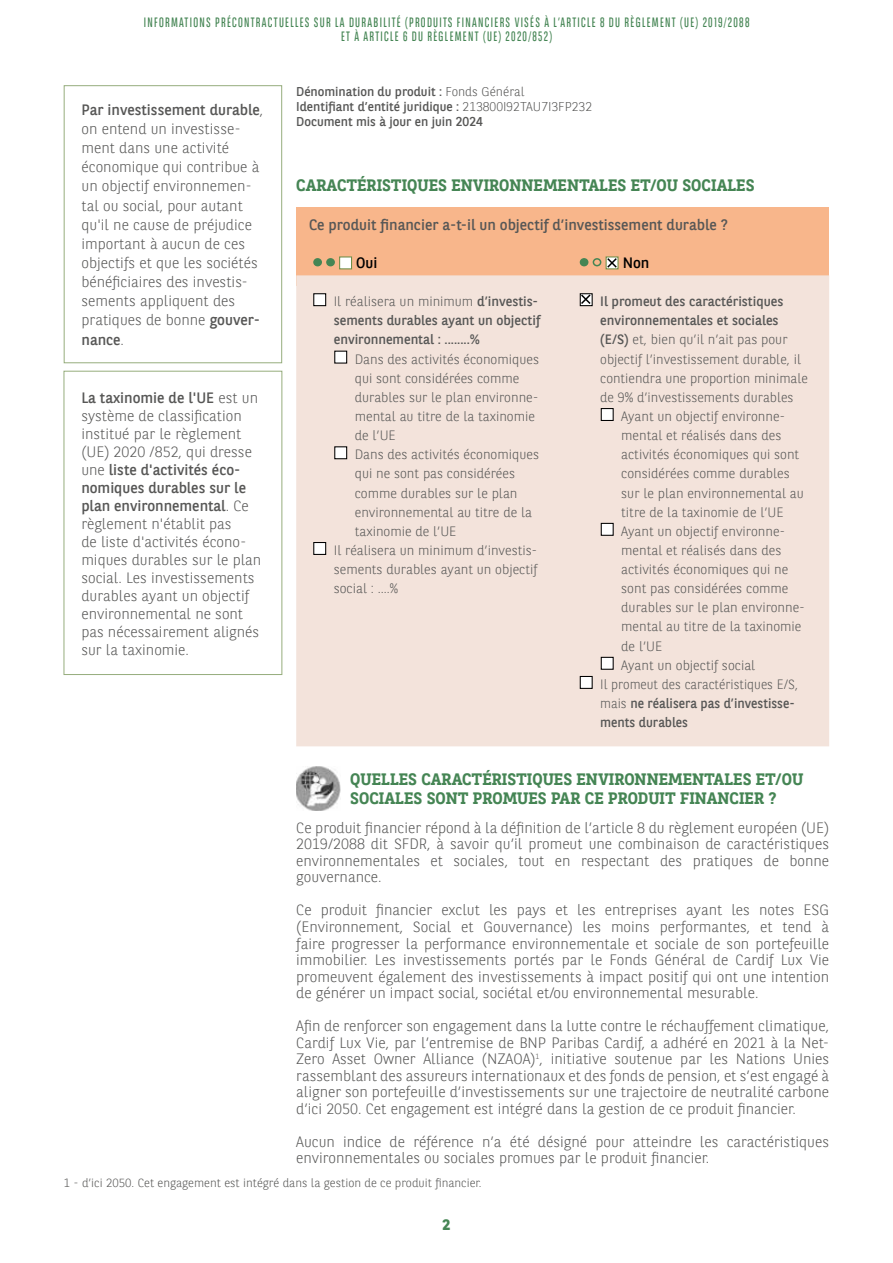
<style>
.page{position:relative;width:893px;height:1263px;background:#fff}
.page>*{position:absolute;margin:0;border:0;box-sizing:border-box;transform-origin:0 0}
.t1{font:700 16.5px/19.2px "BNPP Slab Serif";color:#458554}
.t2{font:300 15px/16.5px "BNPP Sans";color:#575756;text-align:justify}
.t3{font:15px "BNPP Sans";color:#575756}
.t4{font:15px "BNPP Sans";color:#000}
.t5{font:700 15px "BNPP Sans";color:#458554}
.t6{font:300 13.5px "BNPP Sans";color:#575756}
.t7{font:13.5px/19.2px "BNPP Sans";color:#575756}
.t8{font:13.5px/13.5px "BNPP Sans Condensed";letter-spacing:.1em;color:#458554;text-align:center;scale:.95 1}
.t9{font:13.5px "BNPP Sans";color:#575756;scale:.96 1}
.t10{font:300 13.5px "BNPP Sans";color:#575756;scale:.96 1}
.t11{font:12.75px/15.3px "BNPP Sans";color:#575756}
.t12{font:300 12px "BNPP Sans";color:#575756}
.s1{font-weight:400}
.s2{font-weight:300}
</style>
<div class="page">
<div style="left:296px;top:207px;width:533px;height:79px;background:#f8b68b"></div>
<div style="left:296px;top:275px;width:533px;height:471px;background:#f3e3db"></div>
<div style="left:314px;top:259px;width:7px;height:7px;background:#458554;border-radius:50%"></div>
<div style="left:313px;top:258px;width:9px;height:8px;border:2px solid #458554;border-radius:50%"></div>
<div style="left:327px;top:259px;width:7px;height:7px;background:#458554;border-radius:50%"></div>
<div style="left:326px;top:258px;width:9px;height:8px;border:2px solid #458554;border-radius:50%"></div>
<div style="left:339px;top:256px;width:13px;height:13px;background:#fff;border:1px solid #6d8d47"></div>
<div style="left:580px;top:259px;width:8px;height:7px;background:#458554;border-radius:50%"></div>
<div style="left:580px;top:258px;width:8px;height:8px;border:2px solid #458554;border-radius:50%"></div>
<div style="left:593px;top:258px;width:8px;height:8px;border:2px solid #458554;border-radius:50%"></div>
<div style="left:606px;top:256px;width:12px;height:13px;background:#ab9f66"></div>
<div style="left:313px;top:293px;width:13px;height:13px;background:#fff;border:1px solid #000"></div>
<div style="left:334px;top:351px;width:13px;height:13px;background:#fff;border:1px solid #000"></div>
<div style="left:334px;top:446px;width:13px;height:13px;background:#fff;border:1px solid #000"></div>
<div style="left:313px;top:542px;width:13px;height:13px;background:#fff;border:1px solid #000"></div>
<svg style="left:592px;top:293px;width:1px;height:13px"></svg>
<div style="left:601px;top:408px;width:13px;height:13px;background:#fff;border:1px solid #000"></div>
<div style="left:601px;top:523px;width:13px;height:13px;background:#fff;border:1px solid #000"></div>
<div style="left:601px;top:657px;width:13px;height:13px;background:#fff;border:1px solid #000"></div>
<div style="left:580px;top:676px;width:13px;height:13px;background:#fff;border:1px solid #000"></div>
<svg style="left:606px;top:257px;width:12px;height:12px"></svg>
<svg style="left:579px;top:293px;width:13px;height:13px"></svg>
<div style="left:64px;top:85px;width:218px;height:278px;border:1px solid #96ad7d"></div>
<div style="left:64px;top:371px;width:218px;height:304px;border:1px solid #96ad7d"></div>
<img style="left:296px;top:766px;width:44px;height:44px">
<p class="t8" style="left:144px;top:16px;width:639px">INFORMATIONS PRÉCONTRACTUELLES SUR LA DURABILITÉ (PRODUITS FINANCIERS VISÉS À L’ARTICLE 8 DU RÈGLEMENT (UE) 2019/2088<br>ET À ARTICLE 6 DU RÈGLEMENT (UE) 2020/852)</p>
<p class="t2" style="left:82px;top:99px;width:183px;line-height:19.2px;text-align:left"><span class="s1">Par investissement durable</span>, on entend un investisse&shy;ment dans une activité économique qui contribue à un objectif environnemen&shy;tal ou social, pour autant qu'il ne cause de préjudice important à aucun de ces objectifs et que les sociétés bénéficiaires des investis&shy;sements appliquent des pratiques de bonne <span class="s1">gouver&shy;nance</span>.</p>
<p class="t2" style="left:81px;top:388px;width:181px;line-height:18px;text-align:left"><span class="s1">La taxinomie de l'UE</span> est un système de classification institué par le règlement (UE) 2020 /852, qui dresse une <span class="s1">liste d'activités éco&shy;nomiques durables sur le plan environnemental</span>. Ce règlement n'établit pas<br>de liste d'activités écono&shy;miques durables sur le plan social. Les investissements durables ayant un objectif environnemental ne sont pas nécessairement alignés sur la taxinomie.</p>
<p class="t11" style="left:296px;top:83px;width:297px">Dénomination du produit : <span class="s2">Fonds Général<br></span>Identifiant d’entité juridique : <span class="s2">213800I92TAU7I3FP232<br></span>Document mis à jour en juin 2024</p>
<p class="t1" style="left:296px;top:175px;width:460px">CARACTÉRISTIQUES ENVIRONNEMENTALES ET/OU SOCIALES</p>
<p class="t3" style="left:309px;top:214px;width:420px">Ce produit financier a-t-il un objectif d’investissement durable ?</p>
<p class="t4" style="left:356px;top:252px;width:23px">Oui</p>
<p class="t4" style="left:623px;top:252px;width:28px">Non</p>
<p class="t7" style="left:334px;top:291px;width:208px"><span class="s2">Il réalisera un minimum</span> d’investis&shy;sements durables ayant un objectif environnemental : ........%</p>
<p class="t6" style="left:355px;top:350px;width:186px">Dans des activités économiques</p>
<p class="t6" style="left:355px;top:369px;width:166px">qui sont considérées comme</p>
<p class="t6" style="left:355px;top:388px;width:185px">durables sur le plan environne-</p>
<p class="t6" style="left:355px;top:407px;width:182px">mental au titre de la taxinomie</p>
<p class="t6" style="left:355px;top:426px;width:43px">de l’UE</p>
<p class="t6" style="left:355px;top:445px;width:186px">Dans des activités économiques</p>
<p class="t6" style="left:355px;top:464px;width:162px">qui ne sont pas considérées</p>
<p class="t6" style="left:355px;top:484px;width:164px">comme durables sur le plan</p>
<p class="t6" style="left:355px;top:503px;width:179px">environnemental au titre de la</p>
<p class="t6" style="left:355px;top:522px;width:103px">taxinomie de l’UE</p>
<p class="t6" style="left:334px;top:541px;width:205px">Il réalisera un minimum d’investis-</p>
<p class="t6" style="left:334px;top:560px;width:205px">sements durables ayant un objectif</p>
<p class="t6" style="left:334px;top:579px;width:66px">social : ....%</p>
<p class="t7" style="left:600px;top:291px;width:185px">Il promeut des caractéristiques</p>
<p class="t7" style="left:600px;top:310px;width:180px">environnementales et sociales</p>
<p class="t6" style="left:600px;top:330px;width:189px"><span class="s1">(E/S)</span> et, bien qu’il n’ait pas pour</p>
<p class="t6" style="left:600px;top:350px;width:202px">objectif l’investissement durable, il</p>
<p class="t6" style="left:600px;top:369px;width:209px">contiendra une proportion minimale</p>
<p class="t6" style="left:600px;top:388px;width:195px">de 9% d’investissements durables</p>
<p class="t6" style="left:621px;top:407px;width:166px">Ayant un objectif environne-</p>
<p class="t6" style="left:621px;top:426px;width:162px">mental et réalisés dans des</p>
<p class="t6" style="left:621px;top:445px;width:180px">activités économiques qui sont</p>
<p class="t6" style="left:621px;top:464px;width:170px">considérées comme durables</p>
<p class="t6" style="left:621px;top:484px;width:184px">sur le plan environnemental au</p>
<p class="t6" style="left:621px;top:503px;width:164px">titre de la taxinomie de l’UE</p>
<p class="t6" style="left:621px;top:522px;width:166px">Ayant un objectif environne-</p>
<p class="t6" style="left:621px;top:541px;width:162px">mental et réalisés dans des</p>
<p class="t6" style="left:621px;top:560px;width:169px">activités économiques qui ne</p>
<p class="t6" style="left:621px;top:579px;width:169px">sont pas considérées comme</p>
<p class="t6" style="left:621px;top:598px;width:185px">durables sur le plan environne-</p>
<p class="t6" style="left:621px;top:617px;width:182px">mental au titre de la taxinomie</p>
<p class="t6" style="left:621px;top:637px;width:43px">de l’UE</p>
<p class="t6" style="left:621px;top:656px;width:136px">Ayant un objectif social</p>
<p class="t10" style="left:600px;top:675px;width:207px">Il promeut des caractéristiques E/S,</p>
<p class="t9" style="left:600px;top:694px;width:204px"><span class="s2">mais</span> ne réalisera pas d’investisse-</p>
<p class="t9" style="left:600px;top:713px;width:93px">ments durables</p>
<p class="t1" style="left:350px;top:768px;width:455px">QUELLES CARACTÉRISTIQUES ENVIRONNEMENTALES ET/OU<br>SOCIALES SONT PROMUES PAR CE PRODUIT FINANCIER ?</p>
<p class="t2" style="left:296px;top:819px;width:534px">Ce produit financier répond à la définition de l’article 8 du règlement européen (UE)<br>2019/2088 dit SFDR, à savoir qu’il promeut une combinaison de caractéristiques environnementales et sociales, tout en respectant des pratiques de bonne gouvernance.</p>
<p class="t2" style="left:296px;top:901px;width:534px">Ce produit financier exclut les pays et les entreprises ayant les notes ESG (Environnement, Social et Gouvernance) les moins performantes, et tend à faire progresser la performance environnementale et sociale de son portefeuille immobilier. Les investissements portés par le Fonds Général de Cardif Lux Vie promeuvent également des investissements à impact positif qui ont une intention de générer un impact social, sociétal et/ou environnemental mesurable.</p>
<p class="t2" style="left:296px;top:1017px;width:534px">Afin de renforcer son engagement dans la lutte contre le réchauffement climatique, Cardif Lux Vie, par l’entremise de BNP Paribas Cardif, a adhéré en 2021 à la Net-Zero Asset Owner Alliance (NZAOA)<sup>1</sup>, initiative soutenue par les Nations Unies rassemblant des assureurs internationaux et des fonds de pension, et s’est engagé à aligner son portefeuille d’investissements sur une trajectoire de neutralité carbone d’ici 2050. Cet engagement est intégré dans la gestion de ce produit financier.</p>
<p class="t2" style="left:296px;top:1132px;width:534px">Aucun indice de référence n’a été désigné pour atteindre les caractéristiques environnementales ou sociales promues par le produit financier.</p>
<p class="t12" style="left:64px;top:1174px;width:419px">1 - d’ici 2050. Cet engagement est intégré dans la gestion de ce produit financier.</p>
<p class="t5" style="left:442px;top:1215px;width:9px">2</p>
</div>
